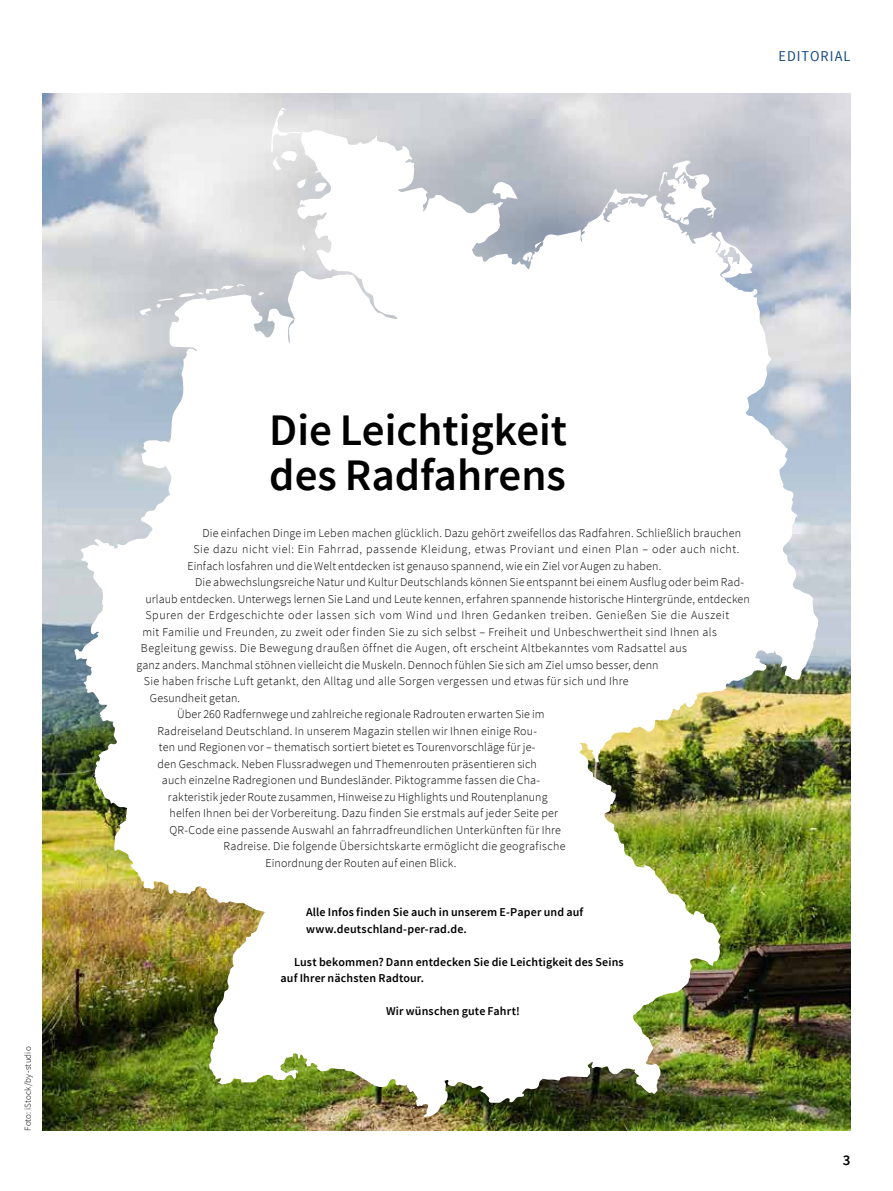
<style>
.page{position:relative;width:893px;height:1191px;background:#fff}
.page>*{position:absolute;margin:0;border:0;box-sizing:border-box;transform-origin:0 0}
.t1{font:600 45px/45px "Source Sans Pro";color:#000}
.t2{font:15px "Source Sans Pro";letter-spacing:.075em;color:#164a7e;scale:.95 1}
.t3{font:600 15px "Source Sans Pro";color:#000}
.t4{font:300 12px "Source Sans Pro";letter-spacing:.015em;color:#000}
.t5{font:600 12px/16.5px "Source Sans Pro";letter-spacing:.01em;color:#000}
.t6{font:300 12px "Source Sans Pro";letter-spacing:.045em;color:#000}
.t7{font:300 12px "Source Sans Pro";letter-spacing:.04em;color:#000}
.t8{font:300 9px "Source Sans Pro";letter-spacing:.02em;color:#000}
</style>
<div class="page">
<img style="left:43px;top:94px;width:807px;height:1037px">
<img style="left:74px;top:108px;width:744px;height:1009px">
<p class="t2" style="left:778px;top:47px;width:77px">EDITORIAL</p>
<p class="t8" style="left:22px;top:1131px;width:86px;rotate:-90deg">Foto: iStock/by-studio</p>
<h1 class="t1" style="left:269px;top:408px;width:299px">Die Leichtigkeit des Radfahrens</h1>
<p class="t4" style="left:202px;top:525px;width:540px">Die einfachen Dinge im Leben machen glücklich. Dazu gehört zweifellos das Radfahren. Schließlich brauchen</p>
<p class="t7" style="left:193px;top:542px;width:548px">Sie dazu nicht viel: Ein Fahrrad, passende Kleidung, etwas Proviant und einen Plan – oder auch nicht.</p>
<p class="t4" style="left:187px;top:558px;width:475px">Einfach losfahren und die Welt entdecken ist genauso spannend, wie ein Ziel vor Augen zu haben.</p>
<p class="t4" style="left:195px;top:575px;width:550px">Die abwechslungsreiche Natur und Kultur Deutschlands können Sie entspannt bei einem Ausflug oder beim Rad-</p>
<p class="t4" style="left:145px;top:591px;width:606px">urlaub entdecken. Unterwegs lernen Sie Land und Leute kennen, erfahren spannende historische Hintergründe, entdecken</p>
<p class="t6" style="left:145px;top:608px;width:585px">Spuren der Erdgeschichte oder lassen sich vom Wind und Ihren Gedanken treiben. Genießen Sie die Auszeit</p>
<p class="t4" style="left:142px;top:624px;width:576px">mit Familie und Freunden, zu zweit oder finden Sie zu sich selbst – Freiheit und Unbeschwertheit sind Ihnen als</p>
<p class="t4" style="left:141px;top:641px;width:548px">Begleitung gewiss. Die Bewegung draußen öffnet die Augen, oft erscheint Altbekanntes vom Radsattel aus</p>
<p class="t4" style="left:136px;top:657px;width:523px">ganz anders. Manchmal stöhnen vielleicht die Muskeln. Dennoch fühlen Sie sich am Ziel umso besser, denn</p>
<p class="t4" style="left:144px;top:674px;width:486px">Sie haben frische Luft getankt, den Alltag und alle Sorgen vergessen und etwas für sich und Ihre</p>
<p class="t4" style="left:150px;top:690px;width:92px">Gesundheit getan.</p>
<p class="t4" style="left:177px;top:707px;width:369px">Über 260 Radfernwege und zahlreiche regionale Radrouten erwarten Sie im</p>
<p class="t4" style="left:157px;top:723px;width:381px">Radreiseland Deutschland. In unserem Magazin stellen wir Ihnen einige Rou-</p>
<p class="t4" style="left:159px;top:740px;width:378px">ten und Regionen vor – thematisch sortiert bietet es Tourenvorschläge für je-</p>
<p class="t4" style="left:157px;top:756px;width:381px">den Geschmack. Neben Flussradwegen und Themenrouten präsentieren sich</p>
<p class="t4" style="left:162px;top:773px;width:379px">auch einzelne Radregionen und Bundesländer. Piktogramme fassen die Cha-</p>
<p class="t4" style="left:168px;top:789px;width:381px">rakteristik jeder Route zusammen, Hinweise zu Highlights und Routenplanung</p>
<p class="t4" style="left:169px;top:806px;width:390px">helfen Ihnen bei der Vorbereitung. Dazu finden Sie erstmals auf jeder Seite per</p>
<p class="t4" style="left:169px;top:822px;width:393px">QR-Code eine passende Auswahl an fahrradfreundlichen Unterkünften für Ihre</p>
<p class="t4" style="left:223px;top:839px;width:344px">Radreise. Die folgende Übersichtskarte ermöglicht die geografische</p>
<p class="t4" style="left:265px;top:855px;width:192px">Einordnung der Routen auf einen Blick.</p>
<p class="t5" style="left:306px;top:904px;width:279px">Alle Infos finden Sie auch in unserem E-Paper und auf www.deutschland-per-rad.de.</p>
<p class="t5" style="left:280px;top:954px;width:345px;text-indent:14px">Lust bekommen? Dann entdecken Sie die Leichtigkeit des Seins auf Ihrer nächsten Radtour.</p>
<p class="t5" style="left:386px;top:1003px;width:135px">Wir wünschen gute Fahrt!</p>
<p class="t3" style="left:843px;top:1151px;width:9px">3</p>
</div>
